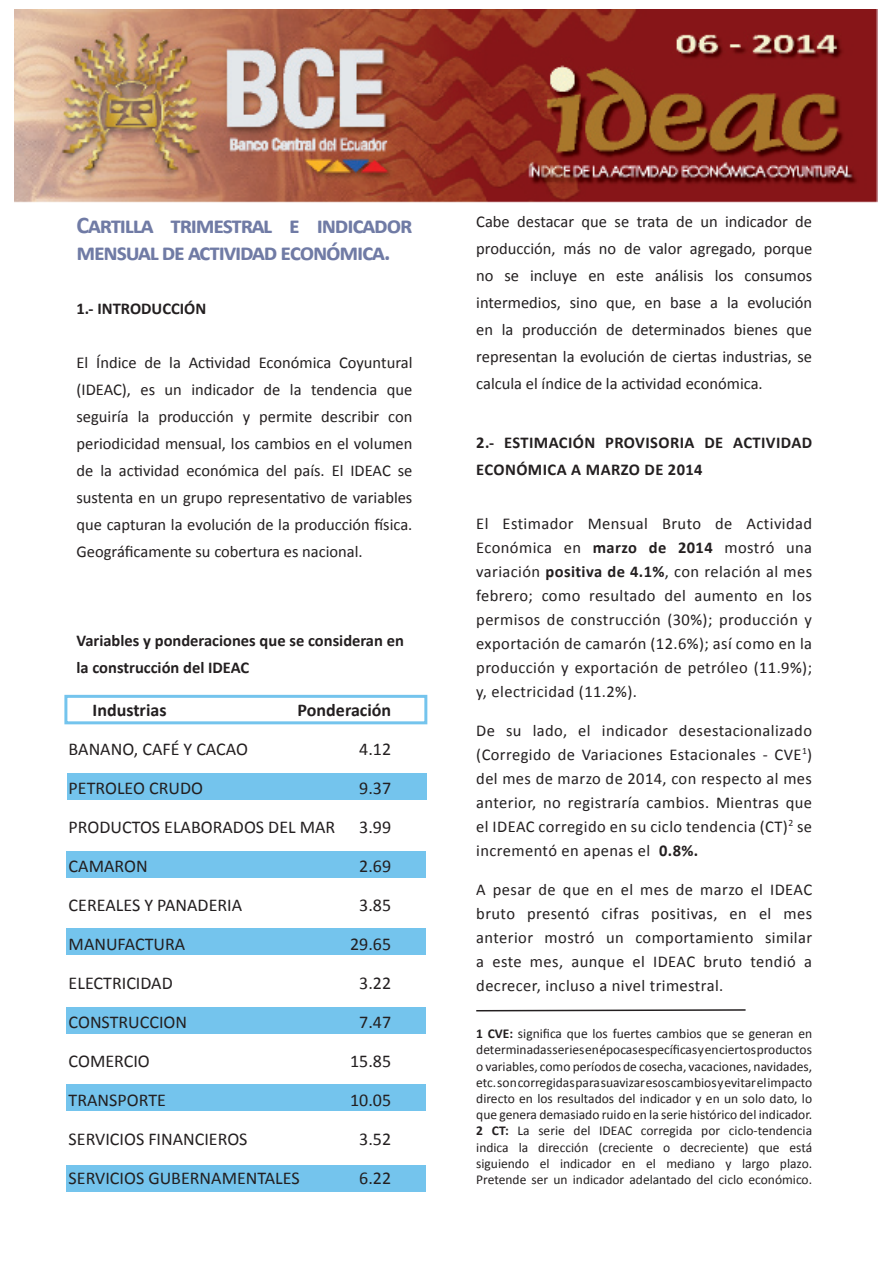
<style>
.page{position:relative;width:893px;height:1263px;background:#fff}
.page>*{position:absolute;margin:0;border:0;box-sizing:border-box;transform-origin:0 0}
.t1{font:700 24px/27px "Calibri";letter-spacing:-.05em;color:#707ba5}
.t2{font:18px "Calibri";color:#231f20}
.t3{font:700 18px "Calibri";color:#231f20}
.t4{font:16.5px/24px "Calibri";letter-spacing:.025em;color:#231f20;text-align:justify}
.t5{font:700 16.5px/27px "Calibri";color:#231f20}
.t6{font:700 16.5px/27px "Calibri";letter-spacing:.025em;color:#231f20}
.t7{font:13.5px/16.2px "Calibri";color:#231f20;text-align:justify}
.s1{font-weight:700}
</style>
<div class="page">
<div style="left:66px;top:1165px;width:360px;height:27px;background:#74c4ed"></div>
<div style="left:66px;top:1084px;width:360px;height:27px;background:#74c4ed"></div>
<div style="left:66px;top:1007px;width:360px;height:26px;background:#74c4ed"></div>
<div style="left:66px;top:928px;width:360px;height:26px;background:#74c4ed"></div>
<div style="left:66px;top:851px;width:360px;height:27px;background:#74c4ed"></div>
<div style="left:67px;top:773px;width:360px;height:26px;background:#74c4ed"></div>
<div style="left:64px;top:695px;width:363px;height:29px;border:3px solid #74c4ed"></div>
<svg style="left:476px;top:1009px;width:270px;height:3px"></svg>
<img style="left:15px;top:10px;width:862px;height:193px">
<h1 class="t1" style="left:77px;top:210px;width:337px">Cartilla trimestral e indicador mensual de actividad económica.</h1>
<p class="t5" style="left:77px;top:294px;width:131px">1.- INTRODUCCIÓN</p>
<p class="t4" style="left:77px;top:348px;width:337px;line-height:27px">El Índice de la Actividad Económica Coyuntural (IDEAC), es un indicador de la tendencia que seguiría la producción y permite describir con periodicidad mensual, los cambios en el volumen de la actividad económica del país. El IDEAC se sustenta en un grupo representativo de variables que capturan la evolución de la producción física.<br>Geográficamente su cobertura es nacional.</p>
<p class="t5" style="left:77px;top:626px;width:329px">Variables y ponderaciones que se consideran en la construcción del IDEAC</p>
<p class="t3" style="left:93px;top:699px;width:75px">Industrias</p>
<p class="t3" style="left:298px;top:699px;width:95px">Ponderación</p>
<p class="t2" style="left:69px;top:738px;width:181px">BANANO, CAFÉ Y CACAO</p>
<p class="t2" style="left:359px;top:738px;width:33px">4.12</p>
<p class="t2" style="left:69px;top:777px;width:136px">PETROLEO CRUDO</p>
<p class="t2" style="left:359px;top:777px;width:33px">9.37</p>
<p class="t2" style="left:69px;top:816px;width:268px">PRODUCTOS ELABORADOS DEL MAR</p>
<p class="t2" style="left:359px;top:816px;width:33px">3.99</p>
<p class="t2" style="left:69px;top:855px;width:80px">CAMARON</p>
<p class="t2" style="left:359px;top:855px;width:33px">2.69</p>
<p class="t2" style="left:69px;top:894px;width:175px">CEREALES Y PANADERIA</p>
<p class="t2" style="left:359px;top:894px;width:33px">3.85</p>
<p class="t2" style="left:69px;top:933px;width:118px">MANUFACTURA</p>
<p class="t2" style="left:350px;top:933px;width:43px">29.65</p>
<p class="t2" style="left:69px;top:972px;width:106px">ELECTRICIDAD</p>
<p class="t2" style="left:359px;top:972px;width:33px">3.22</p>
<p class="t2" style="left:69px;top:1011px;width:120px">CONSTRUCCION</p>
<p class="t2" style="left:359px;top:1011px;width:33px">7.47</p>
<p class="t2" style="left:69px;top:1050px;width:83px">COMERCIO</p>
<p class="t2" style="left:350px;top:1050px;width:43px">15.85</p>
<p class="t2" style="left:69px;top:1089px;width:99px">TRANSPORTE</p>
<p class="t2" style="left:350px;top:1089px;width:43px">10.05</p>
<p class="t2" style="left:69px;top:1128px;width:180px">SERVICIOS FINANCIEROS</p>
<p class="t2" style="left:359px;top:1128px;width:33px">3.52</p>
<p class="t2" style="left:69px;top:1167px;width:233px">SERVICIOS GUBERNAMENTALES</p>
<p class="t2" style="left:359px;top:1167px;width:33px">6.22</p>
<p class="t4" style="left:476px;top:207px;width:337px;line-height:27px">Cabe destacar que se trata de un indicador de producción, más no de valor agregado, porque no se incluye en este análisis los consumos intermedios, sino que, en base a la evolución en la producción de determinados bienes que representan la evolución de ciertas industrias, se calcula el índice de la actividad económica.</p>
<p class="t6" style="left:476px;top:428px;width:337px">2.- ESTIMACIÓN PROVISORIA DE ACTIVIDAD<br>ECONÓMICA A MARZO DE 2014</p>
<p class="t4" style="left:476px;top:510px;width:337px">El Estimador Mensual Bruto de Actividad Económica en <span class="s1">marzo de 2014</span> mostró una variación <span class="s1">positiva de 4.1%</span>, con relación al mes febrero; como resultado del aumento en los permisos de construcción (30%); producción y exportación de camarón (12.6%); así como en la producción y exportación de petróleo (11.9%); y, electricidad (11.2%).</p>
<p class="t4" style="left:476px;top:717px;width:337px">De su lado, el indicador desestacionalizado (Corregido de Variaciones Estacionales - CVE<sup>1</sup>) del mes de marzo de 2014, con respecto al mes anterior, no registraría cambios. Mientras que el IDEAC corregido en su ciclo tendencia (CT)<sup>2</sup> se incrementó en apenas el <span class="s1">0.8%.</span></p>
<p class="t4" style="left:476px;top:876px;width:337px">A pesar de que en el mes de marzo el IDEAC bruto presentó cifras positivas, en el mes anterior mostró un comportamiento similar a este mes, aunque el IDEAC bruto tendió a decrecer, incluso a nivel trimestral.</p>
<p class="t7" style="left:476px;top:1025px;width:337px"><span class="s1">1 CVE:</span> significa que los fuertes cambios que se generan en determinadas series en épocas específicas y en ciertos productos o variables, como períodos de cosecha, vacaciones, navidades, etc. son corregidas para suavizar esos cambios y evitar el impacto directo en los resultados del indicador y en un solo dato, lo que genera demasiado ruido en la serie histórico del indicador.<br><span class="s1">2 CT:</span> La serie del IDEAC corregida por ciclo-tendencia indica la dirección (creciente o decreciente) que está siguiendo el indicador en el mediano y largo plazo.<br>Pretende ser un indicador adelantado del ciclo económico.</p>
</div>
